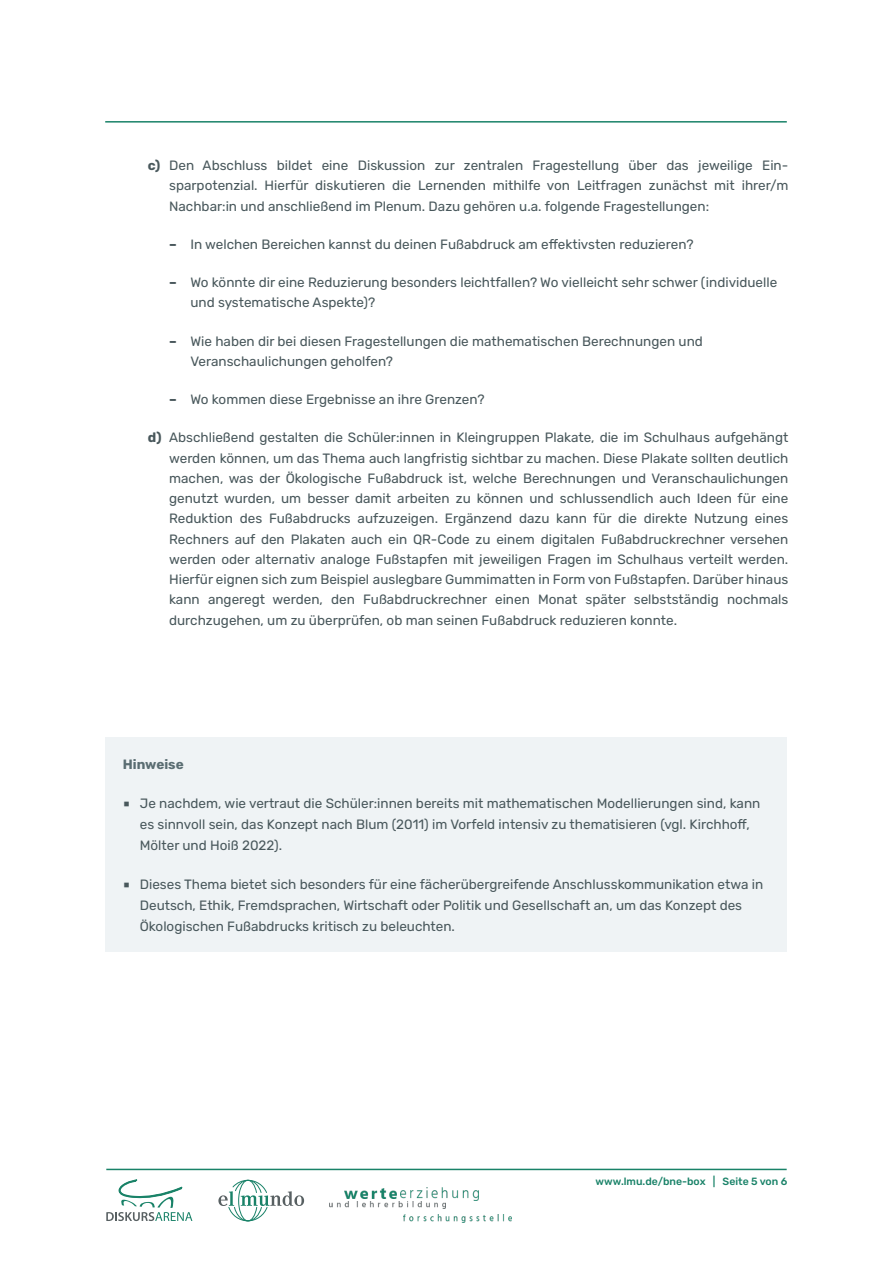
<style>
.page{position:relative;width:893px;height:1263px;background:#fff}
.page>*{position:absolute;margin:0;border:0;box-sizing:border-box;transform-origin:0 0}
.t1{font:13.5px/20.2px "Rubik";color:#49585c}
.t2{font:700 13.5px "Rubik";color:#5a6d72}
.t3{font:500 10.5px "Rubik";color:#198268}
.s1{font-weight:700}
.s2{font-family:"Lucida Grande"}
</style>
<div class="page">
<div style="left:106px;top:738px;width:681px;height:214px;background:#eff3f5"></div>
<hr style="left:105px;top:121px;width:682px;height:2px;background:#198268">
<hr style="left:106px;top:1169px;width:681px;height:1px;background:#198268">
<svg style="left:106px;top:1180px;width:86px;height:41px"></svg>
<svg style="left:218px;top:1180px;width:86px;height:41px"></svg>
<img style="left:329px;top:1190px;width:183px;height:33px">
<img style="left:403px;top:1215px;width:108px;height:7px">
<img style="left:330px;top:1201px;width:115px;height:8px">
<img style="left:400px;top:1187px;width:78px;height:14px">
<img style="left:344px;top:1188px;width:53px;height:10px">
<p class="t1" style="left:169px;top:155px;width:621px;text-align:justify;text-indent:-21px"><span class="s1">c)</span> Den Abschluss bildet eine Diskussion zur zentralen Fragestellung über das jeweilige Ein&shy;sparpotenzial. Hierfür diskutieren die Lernenden mithilfe von Leitfragen zunächst mit ihrer/m Nachbar:in und anschließend im Plenum. Dazu gehören u.a. folgende Fragestellungen:</p>
<p class="t1" style="left:169px;top:234px;width:526px"><span class="s1">–</span> In welchen Bereichen kannst du deinen Fußabdruck am effektivsten reduzieren?</p>
<p class="t1" style="left:190px;top:272px;width:588px;text-indent:-21px"><span class="s1">–</span> Wo könnte dir eine Reduzierung besonders leichtfallen? Wo vielleicht sehr schwer (individuelle und systematische Aspekte)?</p>
<p class="t1" style="left:190px;top:331px;width:514px;text-indent:-21px"><span class="s1">–</span> Wie haben dir bei diesen Fragestellungen die mathematischen Berechnungen und<br>Veranschaulichungen geholfen?</p>
<p class="t1" style="left:169px;top:389px;width:317px"><span class="s1">–</span> Wo kommen diese Ergebnisse an ihre Grenzen?</p>
<p class="t1" style="left:169px;top:428px;width:621px;text-align:justify;text-indent:-21px"><span class="s1">d)</span> Abschließend gestalten die Schüler:innen in Kleingruppen Plakate, die im Schulhaus aufgehängt werden können, um das Thema auch langfristig sichtbar zu machen. Diese Plakate sollten deutlich machen, was der Ökologische Fußabdruck ist, welche Berechnungen und Veranschaulichungen genutzt wurden, um besser damit arbeiten zu können und schlussendlich auch Ideen für eine Reduktion des Fußabdrucks aufzuzeigen. Ergänzend dazu kann für die direkte Nutzung eines Rechners auf den Plakaten auch ein QR-Code zu einem digitalen Fußabdruckrechner versehen werden oder alternativ analoge Fußstapfen mit jeweiligen Fragen im Schulhaus verteilt werden.<br>Hierfür eignen sich zum Beispiel auslegbare Gummimatten in Form von Fußstapfen. Darüber hinaus kann angeregt werden, den Fußabdruckrechner einen Monat später selbstständig nochmals durchzugehen, um zu überprüfen, ob man seinen Fußabdruck reduzieren konnte.</p>
<p class="t2" style="left:123px;top:756px;width:62px">Hinweise</p>
<p class="t1" style="left:140px;top:792px;width:622px;line-height:21px;text-indent:-17px"><span class="s2">■</span> Je nachdem, wie vertraut die Schüler:innen bereits mit mathematischen Modellierungen sind, kann es sinnvoll sein, das Konzept nach Blum (2011) im Vorfeld intensiv zu thematisieren (vgl. Kirchhoff,<br>Mölter und Hoiß 2022).</p>
<p class="t1" style="left:140px;top:873px;width:625px;line-height:21px;text-indent:-17px"><span class="s2">■</span> Dieses Thema bietet sich besonders für eine fächerübergreifende Anschlusskommunikation etwa in<br>Deutsch, Ethik, Fremdsprachen, Wirtschaft oder Politik und Gesellschaft an, um das Konzept des<br>Ökologischen Fußabdrucks kritisch zu beleuchten.</p>
<p class="t3" style="left:596px;top:1175px;width:193px">www.lmu.de/bne-box | Seite 5 von 6</p>
</div>
